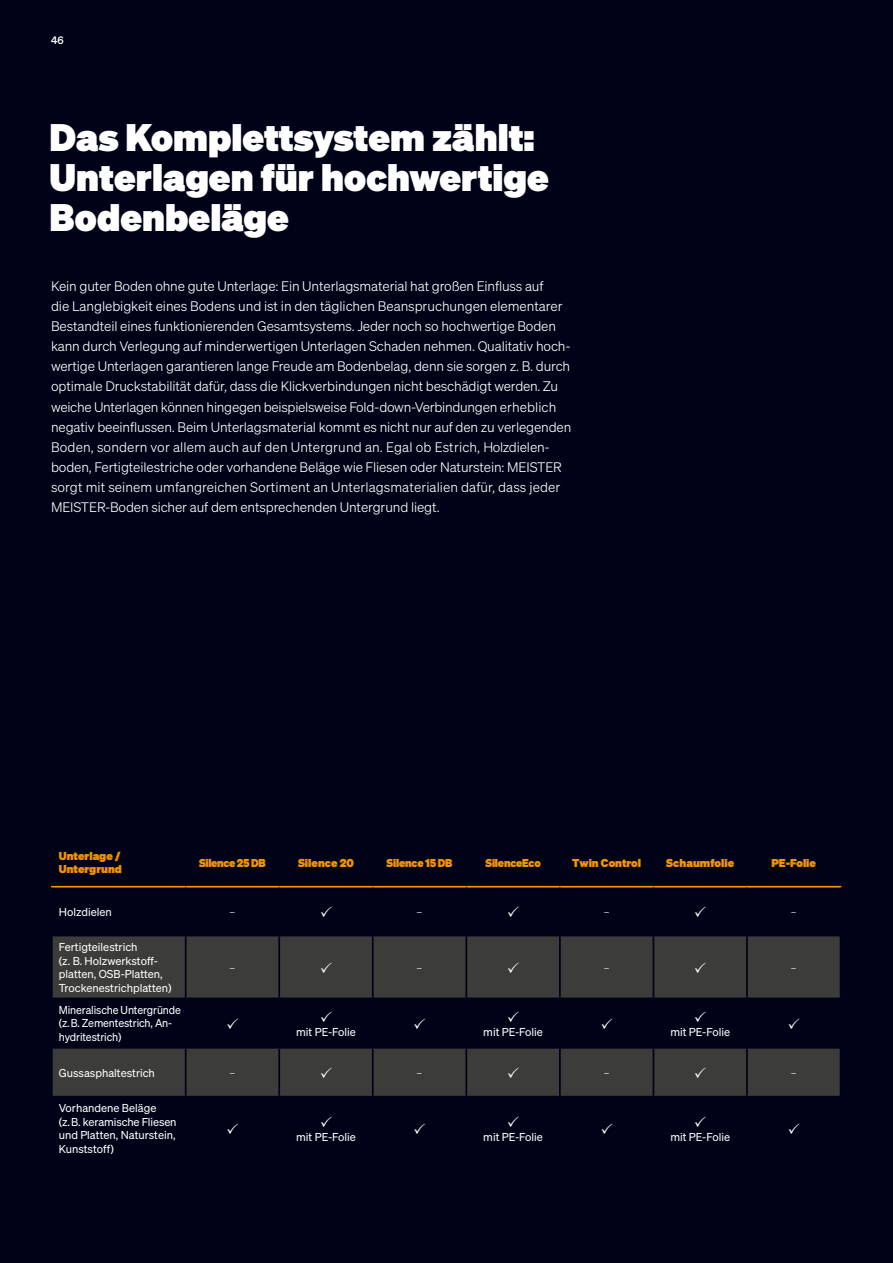
<style>
.page{position:relative;width:893px;height:1263px;background:#000317}
.page>*{position:absolute;margin:0;border:0;box-sizing:border-box;transform-origin:0 0}
.t1{font:37.5px/40px "Sohne Extrafett";color:#fff}
.t2{font:13.5px/20px "Sohne Leicht";letter-spacing:-.01em;color:#fff}
.t3{font:11.25px/13.5px "Sohne Buch";color:#fff}
.t4{font:11.25px/13.5px "Sohne Extrafett";color:#f39200}
.t5{font:11.25px/13.5px "Sohne Buch";color:#fff;scale:.96 1}
.t6{font:11.25px "Sohne Extrafett";letter-spacing:-.02em;color:#f39200}
.t7{font:11.25px "Minion Pro";color:#fff}
.t8{font:11.25px "Sohne Extrafett";letter-spacing:-.03em;color:#f39200}
.t9{font:10.5px "Sohne Kraftig";color:#fff}
</style>
<div class="page">
<svg style="left:53px;top:936px;width:787px;height:160px;fill:#3c3c3b"></svg>
<hr style="left:51px;top:886px;width:135px;height:1px;background:#f39200">
<hr style="left:186px;top:886px;width:93px;height:1px;background:#f39200">
<hr style="left:279px;top:886px;width:94px;height:1px;background:#f39200">
<hr style="left:373px;top:886px;width:93px;height:1px;background:#f39200">
<hr style="left:466px;top:886px;width:94px;height:1px;background:#f39200">
<hr style="left:560px;top:886px;width:93px;height:1px;background:#f39200">
<hr style="left:653px;top:886px;width:94px;height:1px;background:#f39200">
<hr style="left:747px;top:886px;width:94px;height:1px;background:#f39200">
<hr style="left:185px;top:936px;width:2px;height:61px;background:#000317">
<hr style="left:278px;top:936px;width:2px;height:61px;background:#000317">
<hr style="left:372px;top:936px;width:2px;height:61px;background:#000317">
<hr style="left:465px;top:936px;width:2px;height:61px;background:#000317">
<hr style="left:559px;top:936px;width:2px;height:61px;background:#000317">
<hr style="left:653px;top:936px;width:1px;height:61px;background:#000317">
<hr style="left:746px;top:936px;width:2px;height:61px;background:#000317">
<hr style="left:51px;top:997px;width:135px;height:2px;background:#000317">
<hr style="left:185px;top:999px;width:2px;height:48px;background:#000317">
<hr style="left:186px;top:997px;width:93px;height:2px;background:#000317">
<hr style="left:279px;top:997px;width:94px;height:2px;background:#000317">
<hr style="left:373px;top:997px;width:93px;height:2px;background:#000317">
<hr style="left:466px;top:997px;width:94px;height:2px;background:#000317">
<hr style="left:560px;top:997px;width:93px;height:2px;background:#000317">
<hr style="left:653px;top:997px;width:94px;height:2px;background:#000317">
<hr style="left:747px;top:997px;width:94px;height:2px;background:#000317">
<hr style="left:278px;top:999px;width:2px;height:48px;background:#000317">
<hr style="left:372px;top:999px;width:2px;height:48px;background:#000317">
<hr style="left:465px;top:999px;width:2px;height:48px;background:#000317">
<hr style="left:559px;top:999px;width:2px;height:48px;background:#000317">
<hr style="left:653px;top:999px;width:1px;height:48px;background:#000317">
<hr style="left:746px;top:999px;width:2px;height:48px;background:#000317">
<hr style="left:51px;top:1047px;width:135px;height:2px;background:#000317">
<hr style="left:186px;top:1047px;width:93px;height:2px;background:#000317">
<hr style="left:279px;top:1047px;width:94px;height:2px;background:#000317">
<hr style="left:373px;top:1047px;width:93px;height:2px;background:#000317">
<hr style="left:466px;top:1047px;width:94px;height:2px;background:#000317">
<hr style="left:560px;top:1047px;width:93px;height:2px;background:#000317">
<hr style="left:653px;top:1047px;width:94px;height:2px;background:#000317">
<hr style="left:747px;top:1047px;width:94px;height:2px;background:#000317">
<hr style="left:185px;top:1049px;width:2px;height:47px;background:#000317">
<hr style="left:278px;top:1049px;width:2px;height:47px;background:#000317">
<hr style="left:372px;top:1049px;width:2px;height:47px;background:#000317">
<hr style="left:465px;top:1049px;width:2px;height:47px;background:#000317">
<hr style="left:559px;top:1049px;width:2px;height:47px;background:#000317">
<hr style="left:653px;top:1049px;width:1px;height:47px;background:#000317">
<hr style="left:746px;top:1049px;width:2px;height:47px;background:#000317">
<svg style="left:321px;top:962px;width:11px;height:11px"></svg>
<svg style="left:508px;top:962px;width:11px;height:11px"></svg>
<svg style="left:695px;top:962px;width:11px;height:11px"></svg>
<svg style="left:227px;top:1018px;width:11px;height:11px"></svg>
<svg style="left:321px;top:1011px;width:11px;height:11px"></svg>
<svg style="left:414px;top:1018px;width:11px;height:11px"></svg>
<svg style="left:508px;top:1011px;width:11px;height:11px"></svg>
<svg style="left:601px;top:1018px;width:11px;height:11px"></svg>
<svg style="left:695px;top:1011px;width:11px;height:11px"></svg>
<svg style="left:789px;top:1018px;width:10px;height:11px"></svg>
<svg style="left:321px;top:1067px;width:11px;height:11px"></svg>
<svg style="left:508px;top:1067px;width:11px;height:11px"></svg>
<svg style="left:695px;top:1067px;width:11px;height:11px"></svg>
<p class="t9" style="left:51px;top:37px;width:14px">46</p>
<h1 class="t1" style="left:50px;top:117px;width:501px">Das Komplettsystem zählt:<br>Unterlagen für hochwertige<br>Bodenbeläge</h1>
<p class="t2" style="left:51px;top:278px;width:522px">Kein guter Boden ohne gute Unterlage: Ein Unterlagsmaterial hat großen Einfluss auf<br>die Langlebigkeit eines Bodens und ist in den täglichen Beanspruchungen elementarer Bestandteil eines funktionierenden Gesamtsystems. Jeder noch so hochwertige Boden kann durch Verlegung auf minderwertigen Unterlagen Schaden nehmen. Qualitativ hoch&shy;wertige Unterlagen garantieren lange Freude am Bodenbelag, denn sie sorgen z. B. durch optimale Druckstabilität dafür, dass die Klickverbindungen nicht beschädigt werden. Zu weiche Unterlagen können hingegen beispielsweise Fold-down-Verbindungen erheblich negativ beeinflussen. Beim Unterlagsmaterial kommt es nicht nur auf den zu verlegenden Boden, sondern vor allem auch auf den Untergrund an. Egal ob Estrich, Holzdielen&shy;boden, Fertigteilestriche oder vorhandene Beläge wie Fliesen oder Naturstein: MEISTER sorgt mit seinem umfangreichen Sortiment an Unterlagsmaterialien dafür, dass jeder MEISTER-Boden sicher auf dem entsprechenden Untergrund liegt.</p>
<p class="t4" style="left:59px;top:849px;width:65px">Unterlage /<br>Untergrund</p>
<p class="t8" style="left:199px;top:856px;width:68px">Silence 25 DB</p>
<p class="t4" style="left:298px;top:856px;width:57px">Silence 20</p>
<p class="t6" style="left:387px;top:856px;width:67px">Silence 15 DB</p>
<p class="t6" style="left:485px;top:856px;width:57px">SilenceEco</p>
<p class="t4" style="left:572px;top:856px;width:70px">Twin Control</p>
<p class="t4" style="left:666px;top:856px;width:69px">Schaumfolie</p>
<p class="t4" style="left:771px;top:856px;width:46px">PE-Folie</p>
<p class="t3" style="left:59px;top:905px;width:55px">Holzdielen</p>
<p class="t7" style="left:230px;top:905px;width:7px">–</p>
<p class="t7" style="left:417px;top:905px;width:7px">–</p>
<p class="t7" style="left:604px;top:905px;width:7px">–</p>
<p class="t7" style="left:791px;top:905px;width:7px">–</p>
<p class="t3" style="left:59px;top:940px;width:114px">Fertigteilestrich<br>(z. B. Holzwerkstoff&shy;platten, OSB-Platten,<br>Trockenestrichplatten)</p>
<p class="t7" style="left:230px;top:960px;width:7px">–</p>
<p class="t7" style="left:417px;top:960px;width:7px">–</p>
<p class="t7" style="left:604px;top:960px;width:7px">–</p>
<p class="t7" style="left:791px;top:960px;width:7px">–</p>
<p class="t5" style="left:59px;top:1003px;width:129px">Mineralische Untergründe (z. B. Zement estrich, An&shy;hydritestrich)</p>
<p class="t3" style="left:296px;top:1025px;width:61px">mit PE-Folie</p>
<p class="t3" style="left:483px;top:1025px;width:61px">mit PE-Folie</p>
<p class="t3" style="left:670px;top:1025px;width:61px">mit PE-Folie</p>
<p class="t3" style="left:59px;top:1066px;width:98px">Gussasphaltestrich</p>
<p class="t7" style="left:230px;top:1066px;width:7px">–</p>
<p class="t7" style="left:417px;top:1066px;width:7px">–</p>
<p class="t7" style="left:604px;top:1066px;width:7px">–</p>
<p class="t7" style="left:791px;top:1066px;width:7px">–</p>
<p class="t3" style="left:59px;top:1102px;width:119px">Vorhandene Beläge<br>(z. B. keramische Fliesen und Platten, Naturstein,<br>Kunststoff)</p>
<p class="t3" style="left:296px;top:1130px;width:61px">mit PE-Folie</p>
<p class="t3" style="left:483px;top:1130px;width:61px">mit PE-Folie</p>
<p class="t3" style="left:670px;top:1130px;width:61px">mit PE-Folie</p>
</div>
